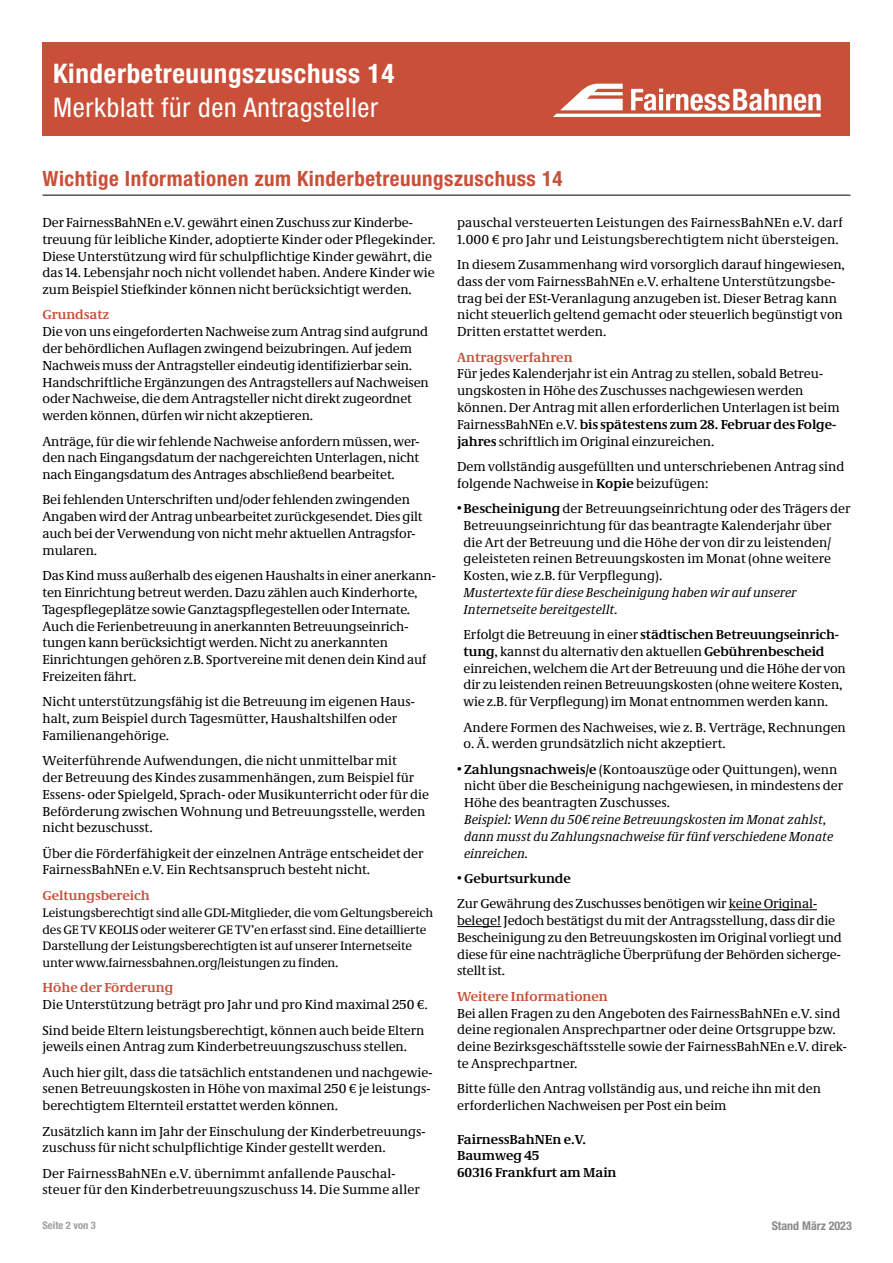
<style>
.page{position:relative;width:893px;height:1263px;background:#fff}
.page>*{position:absolute;margin:0;border:0;box-sizing:border-box;transform-origin:0 0}
.t1{font:condensed 27px "Helvetica Neue";letter-spacing:.025em;color:#fff}
.t2{font:700 condensed 27px "Helvetica Neue";letter-spacing:.025em;color:#fff}
.t3{font:700 condensed 21px "Helvetica Neue";letter-spacing:.025em;color:#c94f39}
.t4{font:13.5px/16.8px "Neue Demos";color:#000}
.t5{font:italic 13.5px/16.8px "Neue Demos";color:#000}
.t6{font:700 13.5px "Neue Demos";color:#c94f39}
.t7{font:700 13.5px/16.8px "Neue Demos";color:#000}
.t8{font:12.75px/16.8px "Neue Demos";letter-spacing:-.01em;color:#000}
.t9{font:700 condensed 12px "Helvetica Neue";color:#87888a}
.t10{font:700 condensed 10.5px "Helvetica Neue";color:#9c9e9f}
.s1{font-size:13.5px}
.s2{font-weight:700}
</style>
<div class="page">
<hr style="left:43px;top:195px;width:807px;height:1px;background:#000">
<div style="left:43px;top:43px;width:807px;height:93px;background:#c94f39"></div>
<svg style="left:553px;top:84px;width:268px;height:33px"></svg>
<hr style="left:729px;top:909px;width:88px;height:1px;background:#000">
<hr style="left:457px;top:926px;width:44px;height:1px;background:#000">
<h1 class="t2" style="left:53px;top:57px;width:343px">Kinderbetreuungszuschuss 14</h1>
<h1 class="t1" style="left:53px;top:92px;width:327px">Merkblatt für den Antragsteller</h1>
<h2 class="t3" style="left:43px;top:166px;width:522px">Wichtige Informationen zum Kinderbetreuungszuschuss 14</h2>
<p class="t4" style="left:43px;top:214px;width:394px">Der FairnessBahNEn e.V. gewährt einen Zuschuss zur Kinderbe&shy;treuung für leibliche Kinder, adoptierte Kinder oder Pflegekinder.<br>Diese Unterstützung wird für schulpflichtige Kinder gewährt, die das 14. Lebensjahr noch nicht vollendet haben. Andere Kinder wie zum Beispiel Stiefkinder können nicht berücksichtigt werden.</p>
<p class="t6" style="left:43px;top:307px;width:68px">Grundsatz</p>
<p class="t4" style="left:43px;top:323px;width:388px">Die von uns eingeforderten Nachweise zum Antrag sind aufgrund der behördlichen Auflagen zwingend beizubringen. Auf jedem Nachweis muss der Antragsteller eindeutig identifizierbar sein.<br>Handschriftliche Ergänzungen des Antragstellers auf Nachweisen oder Nachweise, die dem Antragsteller nicht direkt zugeordnet werden können, dürfen wir nicht akzeptieren.</p>
<p class="t4" style="left:43px;top:432px;width:378px;text-align:justify">Anträge, für die wir fehlende Nachweise anfordern müssen, wer&shy;den nach Eingangsdatum der nachgereichten Unterlagen, nicht nach Eingangsdatum des Antrages abschließend bearbeitet.</p>
<p class="t4" style="left:43px;top:491px;width:382px">Bei fehlenden Unterschriften und/oder fehlenden zwingenden Angaben wird der Antrag unbearbeitet zurückgesendet. Dies gilt auch bei der Verwendung von nicht mehr aktuellen Antragsfor&shy;mularen.</p>
<p class="t4" style="left:43px;top:567px;width:395px">Das Kind muss außerhalb des eigenen Haushalts in einer anerkann&shy;ten Einrichtung betreut werden. Dazu zählen auch Kinderhorte, Tagespflegeplätze sowie Ganztagspflegestellen oder Internate.<br>Auch die Ferienbetreuung in anerkannten Betreuungseinrich&shy;tungen kann berücksichtigt werden. Nicht zu anerkannten Einrichtungen gehören z.B. Sportvereine mit denen dein Kind auf Freizeiten fährt.</p>
<p class="t4" style="left:43px;top:693px;width:374px">Nicht unterstützungsfähig ist die Betreuung im eigenen Haus&shy;halt, zum Beispiel durch Tagesmütter, Haushaltshilfen oder<br>Familienangehörige.</p>
<p class="t4" style="left:43px;top:752px;width:388px">Weiterführende Aufwendungen, die nicht unmittelbar mit<br>der Betreuung des Kindes zusammenhängen, zum Beispiel für Essens- oder Spielgeld, Sprach- oder Musikunterricht oder für die Beförderung zwischen Wohnung und Betreuungsstelle, werden nicht bezuschusst.</p>
<p class="t4" style="left:43px;top:844px;width:383px">Über die Förderfähigkeit der einzelnen Anträge entscheidet der<br>FairnessBahNEn e.V. Ein Rechtsanspruch besteht nicht.</p>
<p class="t6" style="left:43px;top:887px;width:109px">Geltungsbereich</p>
<p class="t8" style="left:43px;top:904px;width:392px">Leistungsberechtigt sind alle GDL-Mitglieder, die vom Geltungsbereich des GE TV KEOLIS oder weiterer GE TV’en erfasst sind. Eine detaillierte Darstellung der Leistungsberechtigten ist auf unserer Internetseite unter www.fairnessbahnen.org/leistungen zu finden<span class="s1">.</span></p>
<p class="t6" style="left:43px;top:980px;width:132px">Höhe der Förderung</p>
<p class="t4" style="left:43px;top:992px;width:387px;line-height:25.3px">Die Unterstützung beträgt pro Jahr und pro Kind maximal 250 €.<br>Sind beide Eltern leistungsberechtigt, können auch beide Eltern</p>
<p class="t4" style="left:43px;top:1034px;width:391px;line-height:25.3px">jeweils einen Antrag zum Kinderbetreuungszuschuss stellen.<br>Auch hier gilt, dass die tatsächlich entstandenen und nachgewie-</p>
<p class="t4" style="left:43px;top:1080px;width:389px">senen Betreuungskosten in Höhe von maximal 250 € je leistungs&shy;berechtigtem Elternteil erstattet werden können.</p>
<p class="t4" style="left:43px;top:1122px;width:384px">Zusätzlich kann im Jahr der Einschulung der Kinderbetreuungs&shy;zuschuss für nicht schulpflichtige Kinder gestellt werden.</p>
<p class="t4" style="left:43px;top:1164px;width:379px">Der FairnessBahNEn e.V. übernimmt anfallende Pauschal&shy;steuer für den Kinderbetreuungszuschuss 14. Die Summe aller</p>
<p class="t4" style="left:457px;top:214px;width:387px">pauschal versteuerten Leistungen des FairnessBahNEn e.V. darf<br>1.000 € pro Jahr und Leistungsberechtigtem nicht übersteigen.</p>
<p class="t4" style="left:457px;top:256px;width:389px">In diesem Zusammenhang wird vorsorglich darauf hingewiesen, dass der vom FairnessBahNEn e.V. erhaltene Unterstützungsbe&shy;trag bei der ESt-Veranlagung anzugeben ist. Dieser Betrag kann nicht steuerlich geltend gemacht oder steuerlich begünstigt von Dritten erstattet werden.</p>
<p class="t6" style="left:457px;top:349px;width:117px">Antragsverfahren</p>
<p class="t4" style="left:457px;top:365px;width:384px">Für jedes Kalenderjahr ist ein Antrag zu stellen, sobald Betreu&shy;ungskosten in Höhe des Zuschusses nachgewiesen werden können. Der Antrag mit allen erforderlichen Unterlagen ist beim FairnessBahNEn e.V. <span class="s2">bis spätestens zum 28. Februar des Folge&shy;jahres</span> schriftlich im Original einzureichen.</p>
<p class="t4" style="left:457px;top:458px;width:389px">Dem vollständig ausgefüllten und unterschriebenen Antrag sind folgende Nachweise in <span class="s2">Kopie</span> beizufügen:</p>
<p class="t4" style="left:464px;top:500px;width:388px;text-indent:-6px"><span class="s2">• Bescheinigung</span> der Betreuungseinrichtung oder des Trägers der Betreuungseinrichtung für das beantragte Kalenderjahr über die Art der Betreuung und die Höhe der von dir zu leistenden/ geleisteten reinen Betreuungskosten im Monat (ohne weitere Kosten, wie z.B. für Verpflegung).</p>
<p class="t5" style="left:464px;top:584px;width:334px">Mustertexte für diese Bescheinigung haben wir auf unserer<br>Internetseite bereitgestellt.</p>
<p class="t4" style="left:464px;top:626px;width:384px">Erfolgt die Betreuung in einer <span class="s2">städtischen Betreuungseinrich&shy;tung</span>, kannst du alternativ den aktuellen <span class="s2">Gebührenbescheid </span>einreichen, welchem die Art der Betreuung und die Höhe der von dir zu leistenden reinen Betreuungskosten (ohne weitere Kosten, wie z.B. für Verpflegung) im Monat entnommen werden kann.</p>
<p class="t4" style="left:464px;top:718px;width:384px">Andere Formen des Nachweises, wie z. B. Verträge, Rechnungen o. Ä. werden grundsätzlich nicht akzeptiert.</p>
<p class="t4" style="left:464px;top:760px;width:381px;text-indent:-7px">• <span class="s2">Zahlungsnachweis/e</span> (Kontoauszüge oder Quittungen), wenn nicht über die Bescheinigung nachgewiesen, in mindestens der<br>Höhe des beantragten Zuschusses.</p>
<p class="t5" style="left:464px;top:811px;width:371px">Beispiel: Wenn du 50€ reine Betreuungskosten im Monat zahlst, dann musst du Zahlungsnachweise für fünf verschiedene Monate einreichen.</p>
<p class="t4" style="left:457px;top:865px;width:361px;line-height:25.3px">• <span class="s2">Geburtsurkunde<br></span>Zur Gewährung des Zuschusses benötigen wir keine Original-</p>
<p class="t4" style="left:457px;top:912px;width:386px">belege! Jedoch bestätigst du mit der Antragsstellung, dass dir die Bescheinigung zu den Betreuungskosten im Original vorliegt und diese für eine nachträgliche Überprüfung der Behörden sicherge&shy;stellt ist.</p>
<p class="t6" style="left:457px;top:988px;width:152px">Weitere Informationen</p>
<p class="t4" style="left:457px;top:1004px;width:391px">Bei allen Fragen zu den Angeboten des FairnessBahNEn e.V. sind deine regionalen Ansprechpartner oder deine Ortsgruppe bzw. deine Bezirksgeschäftsstelle sowie der FairnessBahNEn e.V. direk&shy;te Ansprechpartner.</p>
<p class="t4" style="left:457px;top:1080px;width:366px">Bitte fülle den Antrag vollständig aus, und reiche ihn mit den erforderlichen Nachweisen per Post ein beim</p>
<p class="t7" style="left:457px;top:1130px;width:161px">FairnessBahNEn e.V.<br>Baumweg 45<br>60316 Frankfurt am Main</p>
<p class="t10" style="left:43px;top:1218px;width:55px">Seite 2 von 3</p>
<p class="t9" style="left:772px;top:1218px;width:82px">Stand März 2023</p>
</div>
